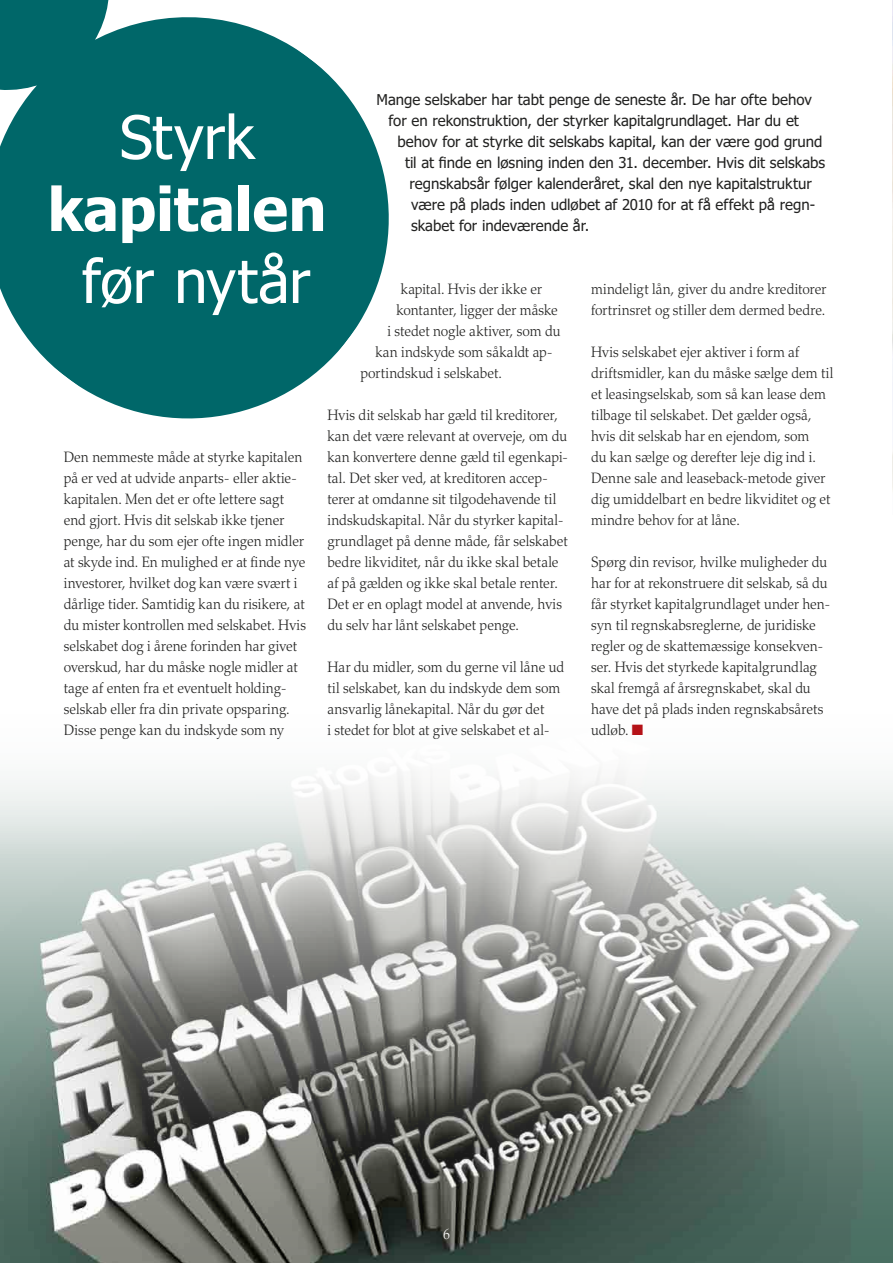
<style>
.page{position:relative;width:893px;height:1263px;background:#fff}
.page>*{position:absolute;margin:0;border:0;box-sizing:border-box;transform-origin:0 0}
.t1{font:60px "Tahoma";letter-spacing:-.005em;color:#fff}
.t2{font:700 60px "Tahoma";letter-spacing:-.005em;color:#fff}
.t3{font:300 15px/21px "Palatino";color:#222221;scale:.93 1}
.t4{font:15px "Tahoma";color:#222221}
.t5{font:300 15px "Palatino";color:#fff;scale:.93 1}
.s1{color:#b51218}
</style>
<div class="page">
<img style="left:0;top:769px;width:893px;height:494px">
<img style="left:892px;top:0;width:1px;height:491px">
<svg style="left:0;top:0;width:389px;height:419px;fill:#006769"></svg>
<p class="t4" style="left:376px;top:89px;width:437px">Mange selskaber har tabt penge de seneste år. De har ofte behov</p>
<p class="t4" style="left:388px;top:110px;width:412px">for en rekonstruktion, der styrker kapitalgrundlaget. Har du et</p>
<p class="t4" style="left:397px;top:131px;width:426px">behov for at styrke dit selskabs kapital, kan der være god grund</p>
<p class="t4" style="left:405px;top:152px;width:422px">til at finde en løsning inden den 31. december. Hvis dit selskabs</p>
<p class="t4" style="left:409px;top:173px;width:404px">regnskabsår følger kalenderåret, skal den nye kapitalstruktur</p>
<p class="t4" style="left:411px;top:194px;width:406px">være på plads inden udløbet af 2010 for at få effekt på regn-</p>
<p class="t4" style="left:411px;top:215px;width:180px">skabet for indeværende år.</p>
<h1 class="t1" style="left:119px;top:97px;width:137px">Styrk</h1>
<h1 class="t2" style="left:47px;top:167px;width:281px">kapitalen</h1>
<h1 class="t1" style="left:82px;top:241px;width:230px">før nytår</h1>
<p class="t3" style="left:591px;top:279px;width:254px">mindeligt lån, giver du andre kreditorer fortrinsret og stiller dem dermed bedre.</p>
<p class="t3" style="left:591px;top:342px;width:262px">Hvis selskabet ejer aktiver i form af driftsmidler, kan du måske sælge dem til et leasingselskab, som så kan lease dem tilbage til selskabet. Det gælder også, hvis dit selskab har en ejendom, som<br>du kan sælge og derefter leje dig ind i.<br>Denne sale and leaseback-metode giver dig umiddelbart en bedre likviditet og et mindre behov for at låne.</p>
<p class="t3" style="left:591px;top:552px;width:259px">Spørg din revisor, hvilke muligheder du har for at rekonstruere dit selskab, så du får styrket kapitalgrundlaget under hen&shy;syn til regnskabsreglerne, de juridiske regler og de skattemæssige konsekven&shy;ser. Hvis det styrkede kapitalgrundlag skal fremgå af årsregnskabet, skal du have det på plads inden regnskabsårets udløb. <span class="s1">■</span></p>
<p class="t3" style="left:401px;top:279px;width:153px">kapital. Hvis der ikke er</p>
<p class="t3" style="left:396px;top:300px;width:175px">kontanter, ligger der måske</p>
<p class="t3" style="left:387px;top:321px;width:188px">i stedet nogle aktiver, som du</p>
<p class="t3" style="left:375px;top:342px;width:192px">kan indskyde som såkaldt ap-</p>
<p class="t3" style="left:360px;top:363px;width:154px">portindskud i selskabet.</p>
<p class="t3" style="left:327px;top:405px;width:260px">Hvis dit selskab har gæld til kreditorer, kan det være relevant at overveje, om du kan konvertere denne gæld til egenkapi&shy;tal. Det sker ved, at kreditoren accep&shy;terer at omdanne sit tilgodehavende til indskudskapital. Når du styrker kapital&shy;grundlaget på denne måde, får selskabet bedre likviditet, når du ikke skal betale af på gælden og ikke skal betale renter.<br>Det er en oplagt model at anvende, hvis du selv har lånt selskabet penge.</p>
<p class="t3" style="left:327px;top:657px;width:256px">Har du midler, som du gerne vil låne ud til selskabet, kan du indskyde dem som ansvarlig lånekapital. Når du gør det<br>i stedet for blot at give selskabet et al-</p>
<p class="t3" style="left:64px;top:447px;width:262px">Den nemmeste måde at styrke kapitalen på er ved at udvide anparts- eller aktie&shy;kapitalen. Men det er ofte lettere sagt end gjort. Hvis dit selskab ikke tjener penge, har du som ejer ofte ingen midler at skyde ind. En mulighed er at finde nye investorer, hvilket dog kan være svært i dårlige tider. Samtidig kan du risikere, at du mister kontrollen med selskabet. Hvis selskabet dog i årene forinden har givet overskud, har du måske nogle midler at tage af enten fra et eventuelt holding&shy;selskab eller fra din private opsparing.<br>Disse penge kan du indskyde som ny</p>
<p class="t5" style="left:443px;top:1225px;width:9px">6</p>
</div>
